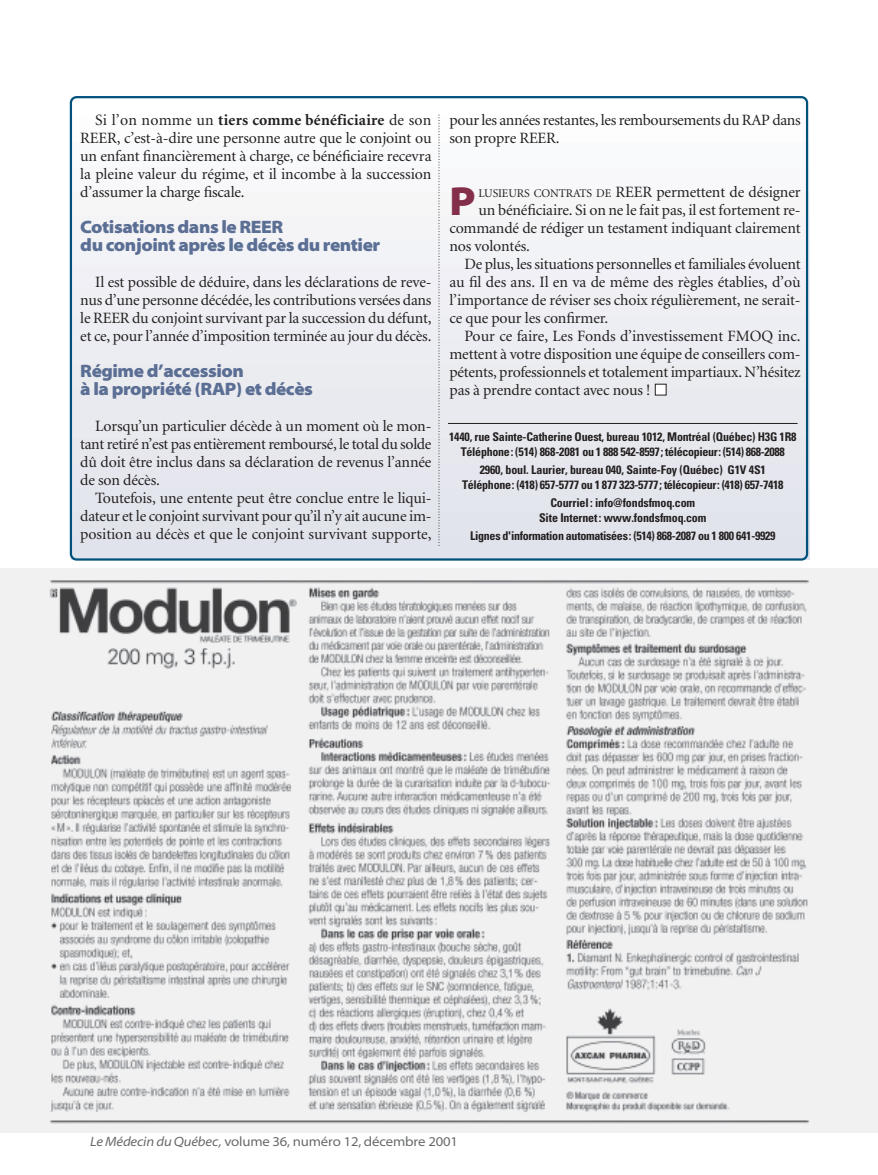
<style>
.page{position:relative;width:878px;height:1175px;background:#fff}
.page>*{position:absolute;margin:0;border:0;box-sizing:border-box;transform-origin:0 0}
.t1{font:40.65px "Myriad MM 830 700";color:#842f4a}
.t2{font:18px/18px "Myriad MM 830 700";letter-spacing:-.025em;color:#5b6e94}
.t3{font:15.75px/18px "Minion";letter-spacing:-.01em;color:#231f1f;text-align:justify}
.t4{font:13.5px "Myriad MM 400 700";letter-spacing:-.01em;color:#656769}
.t5{font:700 condensed 12px/15px "Univers";letter-spacing:-.015em;color:#231f1f;text-align:center}
.s1{font-weight:700}
.s2{font-size:11.85px}
.s3{color:#fff}
.s4{font-family:"Myriad MM It 400 700"}
</style>
<div class="page">
<svg style="left:70px;top:96px;width:738px;height:464px"></svg>
<hr style="left:448px;top:423px;width:349px;height:1px;background:#231f1f">
<img style="left:0;top:569px;width:877px;height:563px">
<p class="t3" style="left:80px;top:112px;width:353px;text-indent:15px">Si l’on nomme un <span class="s1">tiers comme bénéficiaire</span> de son REER, c’est-à-dire une personne autre que le conjoint ou un enfant financièrement à charge, ce bénéficiaire recevra la pleine valeur du régime, et il incombe à la succession d’assumer la charge fiscale.</p>
<p class="t2" style="left:80px;top:220px;width:301px">Cotisations dans le REER<br>du conjoint après le décès du rentier</p>
<p class="t3" style="left:80px;top:274px;width:353px;text-indent:15px">Il est possible de déduire, dans les déclarations de reve&shy;nus d’une personne décédée, les contributions versées dans le REER du conjoint survivant par la succession du défunt, et ce, pour l’année d’imposition terminée au jour du décès.</p>
<p class="t2" style="left:80px;top:364px;width:234px">Régime d’accession<br>à la propriété (RAP) et décès</p>
<p class="t3" style="left:80px;top:418px;width:353px;text-indent:15px">Lorsqu’un particulier décède à un moment où le mon&shy;tant retiré n’est pas entièrement remboursé, le total du solde dû doit être inclus dans sa déclaration de revenus l’année de son décès.</p>
<p class="t3" style="left:80px;top:490px;width:353px;text-indent:15px">Toutefois, une entente peut être conclue entre le liqui&shy;dateur et le conjoint survivant pour qu’il n’y ait aucune im&shy;position au décès et que le conjoint survivant supporte,</p>
<p class="t3" style="left:449px;top:112px;width:353px">pour les années restantes, les remboursements du RAP dans son propre REER.</p>
<h1 class="t1" style="left:449px;top:186px;width:28px">P</h1>
<p class="t3" style="left:478px;top:184px;width:323px"><span class="s2">LUSIEURS CONTRATS DE</span> REER permettent de désigner</p>
<p class="t3" style="left:478px;top:202px;width:323px">un bénéficiaire. Si on ne le fait pas, il est fortement re-</p>
<p class="t3" style="left:449px;top:220px;width:353px">commandé de rédiger un testament indiquant clairement</p>
<p class="t3" style="left:449px;top:238px;width:82px">nos volontés.</p>
<p class="t3" style="left:464px;top:256px;width:338px">De plus, les situations personnelles et familiales évoluent</p>
<p class="t3" style="left:449px;top:274px;width:352px">au fil des ans. Il en va de même des règles établies, d’où</p>
<p class="t3" style="left:449px;top:292px;width:353px">l’importance de réviser ses choix régulièrement, ne serait-</p>
<p class="t3" style="left:449px;top:310px;width:160px">ce que pour les confirmer.</p>
<p class="t3" style="left:464px;top:328px;width:338px">Pour ce faire, Les Fonds d’investissement FMOQ inc.</p>
<p class="t3" style="left:449px;top:346px;width:353px">mettent à votre disposition une équipe de conseillers com-</p>
<p class="t3" style="left:449px;top:364px;width:352px">pétents, professionnels et totalement impartiaux. N’hésitez</p>
<p class="t3" style="left:449px;top:382px;width:219px">pas à prendre contact avec nous ! <span class="s3">■</span></p>
<p class="t5" style="left:449px;top:431px;width:349px">1440, rue Sainte-Catherine Ouest, bureau 1012, Montréal (Québec) H3G 1R8<br>Téléphone: (514) 868-2081 ou 1 888 542-8597; télécopieur: (514) 868-2088</p>
<p class="t5" style="left:462px;top:464px;width:323px">2960, boul. Laurier, bureau 040, Sainte-Foy (Québec) G1V 4S1<br>Téléphone: (418) 657-5777 ou 1 877 323-5777; télécopieur: (418) 657-7418</p>
<p class="t5" style="left:539px;top:497px;width:169px">Courriel: info@fondsfmoq.com<br>Site Internet: www.fondsfmoq.com</p>
<p class="t5" style="left:470px;top:530px;width:307px">Lignes d'information automatisées: (514) 868-2087 ou 1 800 641-9929</p>
<p class="t4" style="left:90px;top:1136px;width:369px"><span class="s4">Le Médecin du Québec,</span> volume 36, numéro 12, décembre 2001</p>
</div>
